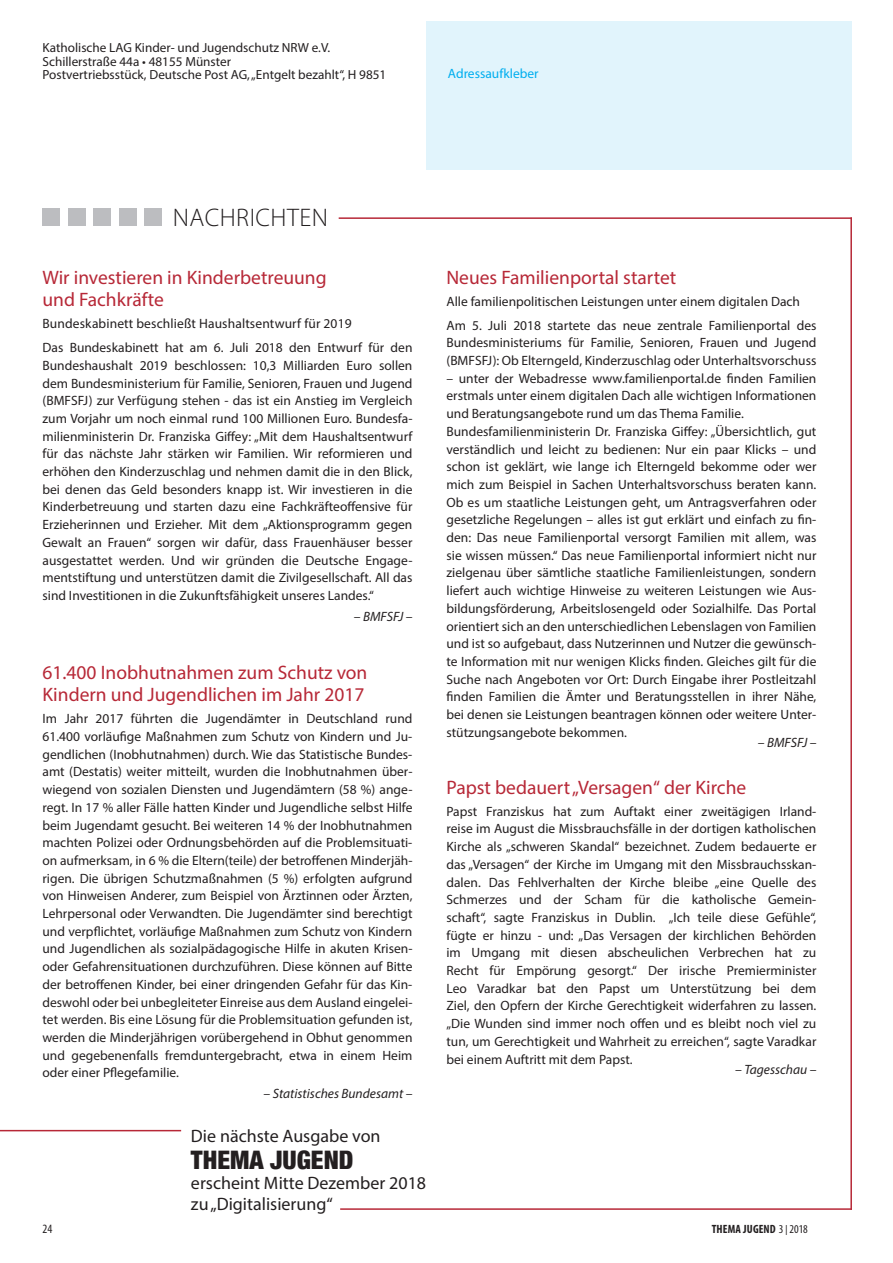
<style>
.page{position:relative;width:893px;height:1263px;background:#fff}
.page>*{position:absolute;margin:0;border:0;box-sizing:border-box;transform-origin:0 0}
.t1{font:300 25.5px "Myriad Pro";color:#231f20}
.t2{font:900 condensed 25.5px "Helvetica Neue";color:#231f20}
.t3{font:19.5px/22.5px "Myriad Pro";color:#b72837}
.t4{font:18px/21px "Myriad Pro";color:#231f20}
.t5{font:13.5px/17.7px "Myriad Pro";color:#231f20}
.t6{font:italic 13.5px "Myriad Pro";color:#231f20}
.t7{font:13.5px "Myriad Pro";color:#00aeef}
.t8{font:13.2px/13.5px "Myriad Pro";color:#231f20}
.t9{font:condensed 12.75px "Myriad Pro";color:#231f20}
.t10{font:700 condensed 12px "Myriad Pro";letter-spacing:.01em;color:#231f20}
.s1{font-weight:400}
.s2{font-family:"Futura T";font-weight:300}
</style>
<div class="page">
<div style="left:43px;top:209px;width:17px;height:17px;background:#bcbdc0"></div>
<div style="left:68px;top:209px;width:17px;height:17px;background:#bcbdc0"></div>
<div style="left:94px;top:209px;width:17px;height:17px;background:#bcbdc0"></div>
<div style="left:119px;top:209px;width:17px;height:17px;background:#bcbdc0"></div>
<div style="left:145px;top:209px;width:17px;height:17px;background:#bcbdc0"></div>
<hr style="left:339px;top:217px;width:513px;height:2px;background:#b72837">
<div style="left:427px;top:21px;width:425px;height:149px;background:#e1f4fc"></div>
<hr style="left:340px;top:1208px;width:512px;height:2px;background:#b72837">
<hr style="left:0;top:1130px;width:181px;height:1px;background:#b72837">
<hr style="left:850px;top:217px;width:2px;height:993px;background:#b72837">
<p class="t8" style="left:43px;top:41px;width:345px">Katholische LAG Kinder- und Jugendschutz NRW e.V.<br>Schillerstraße 44a • 48155 Münster<br>Postvertriebsstück, Deutsche Post AG, „Entgelt bezahlt“, H 9851</p>
<p class="t7" style="left:448px;top:65px;width:92px">Adressaufkleber</p>
<h1 class="t1" style="left:173px;top:202px;width:32px">NACHRICHTEN</h1>
<h2 class="t3" style="left:43px;top:265px;width:286px">Wir investieren in Kinderbetreuung und Fachkräfte</h2>
<p class="t5" style="left:43px;top:311px;width:371px;line-height:24.2px">Bundeskabinett beschließt Haushaltsentwurf für 2019<br>Das Bundeskabinett hat am 6. Juli 2018 den Entwurf für den</p>
<p class="t5" style="left:43px;top:356px;width:371px;text-align:justify">Bundeshaushalt 2019 beschlossen: 10,3 Milliarden Euro sollen dem Bundesministerium für Familie, Senioren, Frauen und Jugend (BMFSFJ) zur Verfügung stehen - das ist ein Anstieg im Vergleich zum Vorjahr um noch einmal rund 100 Millionen Euro. Bundesfa&shy;milienministerin Dr. Franziska Giffey: „Mit dem Haushaltsentwurf für das nächste Jahr stärken wir Familien. Wir reformieren und erhöhen den Kinderzuschlag und nehmen damit die in den Blick, bei denen das Geld besonders knapp ist. Wir investieren in die Kinderbetreuung und starten dazu eine Fachkräfteoffensive für Erzieherinnen und Erzieher. Mit dem „Aktionsprogramm gegen Gewalt an Frauen“ sorgen wir dafür, dass Frauenhäuser besser ausgestattet werden. Und wir gründen die Deutsche Engage&shy;mentstiftung und unterstützen damit die Zivilgesellschaft. All das sind Investitionen in die Zukunftsfähigkeit unseres Landes.“</p>
<p class="t6" style="left:354px;top:608px;width:60px">– BMFSFJ –</p>
<h2 class="t3" style="left:43px;top:661px;width:326px">61.400 Inobhutnahmen zum Schutz von<br>Kindern und Jugendlichen im Jahr 2017</h2>
<p class="t5" style="left:43px;top:710px;width:371px;text-align:justify">Im Jahr 2017 führten die Jugendämter in Deutschland rund 61.400 vorläufige Maßnahmen zum Schutz von Kindern und Ju&shy;gendlichen (Inobhutnahmen) durch. Wie das Statistische Bundes&shy;amt (Destatis) weiter mitteilt, wurden die Inobhutnahmen über&shy;wiegend von sozialen Diensten und Jugendämtern (58 %) ange&shy;regt. In 17 % aller Fälle hatten Kinder und Jugendliche selbst Hilfe beim Jugendamt gesucht. Bei weiteren 14 % der Inobhutnahmen machten Polizei oder Ordnungsbehörden auf die Problemsituati&shy;on aufmerksam, in 6 % die Eltern(teile) der betroffenen Minderjäh&shy;rigen. Die übrigen Schutzmaßnahmen (5 %) erfolgten aufgrund von Hinweisen Anderer, zum Beispiel von Ärztinnen oder Ärzten, Lehrpersonal oder Verwandten. Die Jugendämter sind berechtigt und verpflichtet, vorläufige Maßnahmen zum Schutz von Kindern und Jugendlichen als sozialpädagogische Hilfe in akuten Krisen&shy;oder Gefahrensituationen durchzuführen. Diese können auf Bitte der betroffenen Kinder, bei einer dringenden Gefahr für das Kin&shy;deswohl oder bei unbegleiteter Einreise aus dem Ausland eingelei&shy;tet werden. Bis eine Lösung für die Problemsituation gefunden ist, werden die Minderjährigen vorübergehend in Obhut genommen und gegebenenfalls fremduntergebracht, etwa in einem Heim oder einer Pflegefamilie.</p>
<p class="t6" style="left:264px;top:1085px;width:150px">– Statistisches Bundesamt –</p>
<h3 class="t4" style="left:191px;top:1125px;width:191px">Die nächste Ausgabe von</h3>
<h1 class="t2" style="left:191px;top:1139px;width:164px">THEMA JUGEND</h1>
<h3 class="t4" style="left:191px;top:1172px;width:237px">erscheint Mitte Dezember 2018 zu „Digitalisierung“</h3>
<h2 class="t3" style="left:446px;top:265px;width:231px">Neues Familienportal startet</h2>
<p class="t5" style="left:446px;top:289px;width:371px;line-height:24.2px">Alle familienpolitischen Leistungen unter einem digitalen Dach<br>Am 5. Juli 2018 startete das neue zentrale Familienportal des</p>
<p class="t5" style="left:446px;top:334px;width:371px">Bundesministeriums für Familie, Senioren, Frauen und Jugend (BMFSFJ): Ob Elterngeld, Kinderzuschlag oder Unterhaltsvorschuss</p>
<p class="t5" style="left:446px;top:369px;width:371px">– unter der Webadresse www.familienportal.de finden Familien erstmals unter einem digitalen Dach alle wichtigen Informationen und Beratungsangebote rund um das Thema Familie.<br>Bundesfamilienministerin Dr. Franziska Giffey: „Übersichtlich, gut verständlich und leicht zu bedienen: Nur ein paar Klicks – und schon ist geklärt, wie lange ich Elterngeld bekomme oder wer mich zum Beispiel in Sachen Unterhaltsvorschuss beraten kann.<br>Ob es um staatliche Leistungen geht, um Antragsverfahren oder gesetzliche Regelungen – alles ist gut erklärt und einfach zu fin&shy;den: Das neue Familienportal versorgt Familien mit allem, was sie wissen müssen.“ Das neue Familienportal informiert nicht nur zielgenau über sämtliche staatliche Familienleistungen, sondern liefert auch wichtige Hinweise zu weiteren Leistungen wie Aus&shy;bildungsförderung, Arbeitslosengeld oder Sozialhilfe. Das Portal orientiert sich an den unterschiedlichen Lebenslagen von Familien und ist so aufgebaut, dass Nutzerinnen und Nutzer die gewünsch&shy;te Information mit nur wenigen Klicks finden. Gleiches gilt für die Suche nach Angeboten vor Ort: Durch Eingabe ihrer Postleitzahl finden Familien die Ämter und Beratungsstellen in ihrer Nähe, bei denen sie Leistungen beantragen können oder weitere Unter&shy;stützungsangebote bekommen.</p>
<p class="t6" style="left:758px;top:734px;width:60px">– BMFSFJ –</p>
<h2 class="t3" style="left:446px;top:776px;width:301px">Papst bedauert „Versagen“ der Kirche</h2>
<p class="t5" style="left:446px;top:802px;width:371px;text-align:justify">Papst Franziskus hat zum Auftakt einer zweitägigen Irland&shy;reise im August die Missbrauchsfälle in der dortigen katholischen Kirche als „schweren Skandal“ bezeichnet. Zudem bedauerte er das „Versagen“ der Kirche im Umgang mit den Missbrauchsskan&shy;dalen. Das Fehlverhalten der Kirche bleibe „eine Quelle des Schmerzes und der Scham für die katholische Gemein&shy;schaft“, sagte Franziskus in Dublin. „Ich teile diese Gefühle“, fügte er hinzu - und: „Das Versagen der kirchlichen Behörden im Umgang mit diesen abscheulichen Verbrechen hat zu Recht für Empörung gesorgt.“ Der irische Premierminister Leo Varadkar bat den Papst um Unterstützung bei dem Ziel, den Opfern der Kirche Gerechtigkeit widerfahren zu lassen. „Die Wunden sind immer noch offen und es bleibt noch viel zu tun, um Gerechtigkeit und Wahrheit zu erreichen“, sagte Varadkar bei einem Auftritt mit dem Papst.</p>
<p class="t6" style="left:735px;top:1061px;width:83px">– Tagesschau –</p>
<p class="t9" style="left:43px;top:1221px;width:11px">24</p>
<p class="t10" style="left:712px;top:1222px;width:98px">THEMA JUGEND <span class="s1">3</span><span class="s2">|</span><span class="s1">2018</span></p>
</div>
